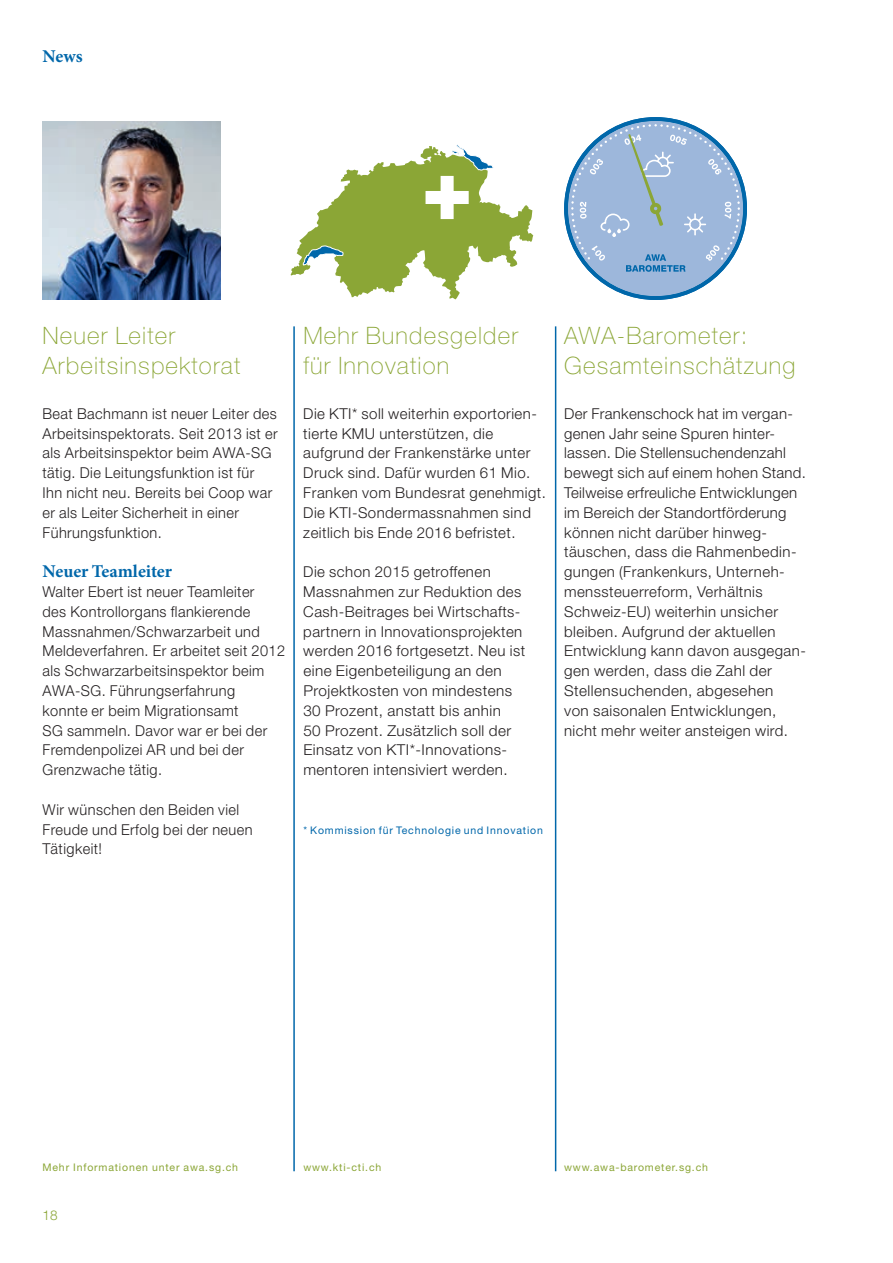
<style>
.page{position:relative;width:893px;height:1263px;background:#fff}
.page>*{position:absolute;margin:0;border:0;box-sizing:border-box;transform-origin:0 0}
.t1{font:100 24px/30px "Helvetica Neue LT Std";letter-spacing:.05em;color:#8ba636}
.t2{font:700 18px "Minion Pro";letter-spacing:-.005em;color:#0067aa}
.t3{font:300 15px/19.8px "Helvetica Neue LT Std";letter-spacing:.03em;color:#231f20}
.t4{font:300 13.5px "Helvetica Neue LT Std";color:#8ba636}
.t5{font:10.5px "Helvetica Neue LT Std";letter-spacing:.08em;color:#8ba636}
.t6{font:10.5px "Helvetica Neue LT Std";letter-spacing:.08em;color:#0067aa}
</style>
<div class="page">
<svg style="left:564px;top:117px;width:183px;height:183px"></svg>
<img style="left:43px;top:122px;width:178px;height:178px">
<svg style="left:291px;top:144px;width:242px;height:155px"></svg>
<hr style="left:293px;top:326px;width:2px;height:845px;background:#0067aa">
<hr style="left:555px;top:326px;width:1px;height:845px;background:#0067aa">
<p class="t2" style="left:43px;top:46px;width:42px">News</p>
<h1 class="t1" style="left:43px;top:320px;width:199px">Neuer Leiter<br>Arbeitsinspektorat</h1>
<p class="t3" style="left:43px;top:403px;width:237px">Beat Bachmann ist neuer Leiter des Arbeitsinspektorats. Seit 2013 ist er als Arbeitsinspektor beim AWA-SG tätig. Die Leitungsfunktion ist für Ihn nicht neu. Bereits bei Coop war er als Leiter Sicherheit in einer Führungsfunktion.</p>
<p class="t2" style="left:43px;top:561px;width:131px">Neuer Teamleiter</p>
<p class="t3" style="left:43px;top:581px;width:244px">Walter Ebert ist neuer Teamleiter<br>des Kontrollorgans flankierende<br>Massnahmen/Schwarzarbeit und<br>Meldeverfahren. Er arbeitet seit 2012 als Schwarzarbeitsinspektor beim<br>AWA-SG. Führungserfahrung<br>konnte er beim Migrationsamt<br>SG sammeln. Davor war er bei der<br>Fremdenpolizei AR und bei der<br>Grenzwache tätig.</p>
<p class="t3" style="left:43px;top:799px;width:212px">Wir wünschen den Beiden viel<br>Freude und Erfolg bei der neuen<br>Tätigkeit!</p>
<h1 class="t1" style="left:303px;top:320px;width:216px">Mehr Bundesgelder für Innovation</h1>
<p class="t3" style="left:303px;top:403px;width:244px">Die KTI* soll weiterhin exportorien&shy;tierte KMU unterstützen, die aufgrund der Frankenstärke unter Druck sind. Dafür wurden 61 Mio.<br>Franken vom Bundesrat genehmigt.<br>Die KTI-Sondermassnahmen sind zeitlich bis Ende 2016 befristet.</p>
<p class="t3" style="left:303px;top:562px;width:223px">Die schon 2015 getroffenen<br>Massnahmen zur Reduktion des<br>Cash-Beitrages bei Wirtschafts&shy;partnern in Innovationsprojekten werden 2016 fortgesetzt. Neu ist eine Eigenbeteiligung an den<br>Projektkosten von mindestens<br>30 Prozent, anstatt bis anhin<br>50 Prozent. Zusätzlich soll der<br>Einsatz von KTI*-Innovations&shy;mentoren intensiviert werden.</p>
<p class="t6" style="left:303px;top:824px;width:241px">* Kommission für Technologie und Innovation</p>
<h1 class="t1" style="left:564px;top:320px;width:233px">AWA-Barometer:<br>Gesamteinschätzung</h1>
<p class="t3" style="left:564px;top:403px;width:243px">Der Frankenschock hat im vergan&shy;genen Jahr seine Spuren hinter&shy;lassen. Die Stellensuchendenzahl bewegt sich auf einem hohen Stand.<br>Teilweise erfreuliche Entwicklungen im Bereich der Standortförderung können nicht darüber hinweg&shy;täuschen, dass die Rahmenbedin&shy;gungen (Frankenkurs, Unterneh&shy;menssteuerreform, Verhältnis<br>Schweiz-EU) weiterhin unsicher bleiben. Aufgrund der aktuellen<br>Entwicklung kann davon ausgegan&shy;gen werden, dass die Zahl der<br>Stellensuchenden, abgesehen<br>von saisonalen Entwicklungen, nicht mehr weiter ansteigen wird.</p>
<p class="t5" style="left:43px;top:1161px;width:197px">Mehr Informationen unter awa.sg.ch</p>
<p class="t4" style="left:43px;top:1207px;width:17px">18</p>
<p class="t5" style="left:303px;top:1161px;width:79px">www.kti-cti.ch</p>
<p class="t5" style="left:564px;top:1161px;width:145px">www.awa-barometer.sg.ch</p>
</div>
